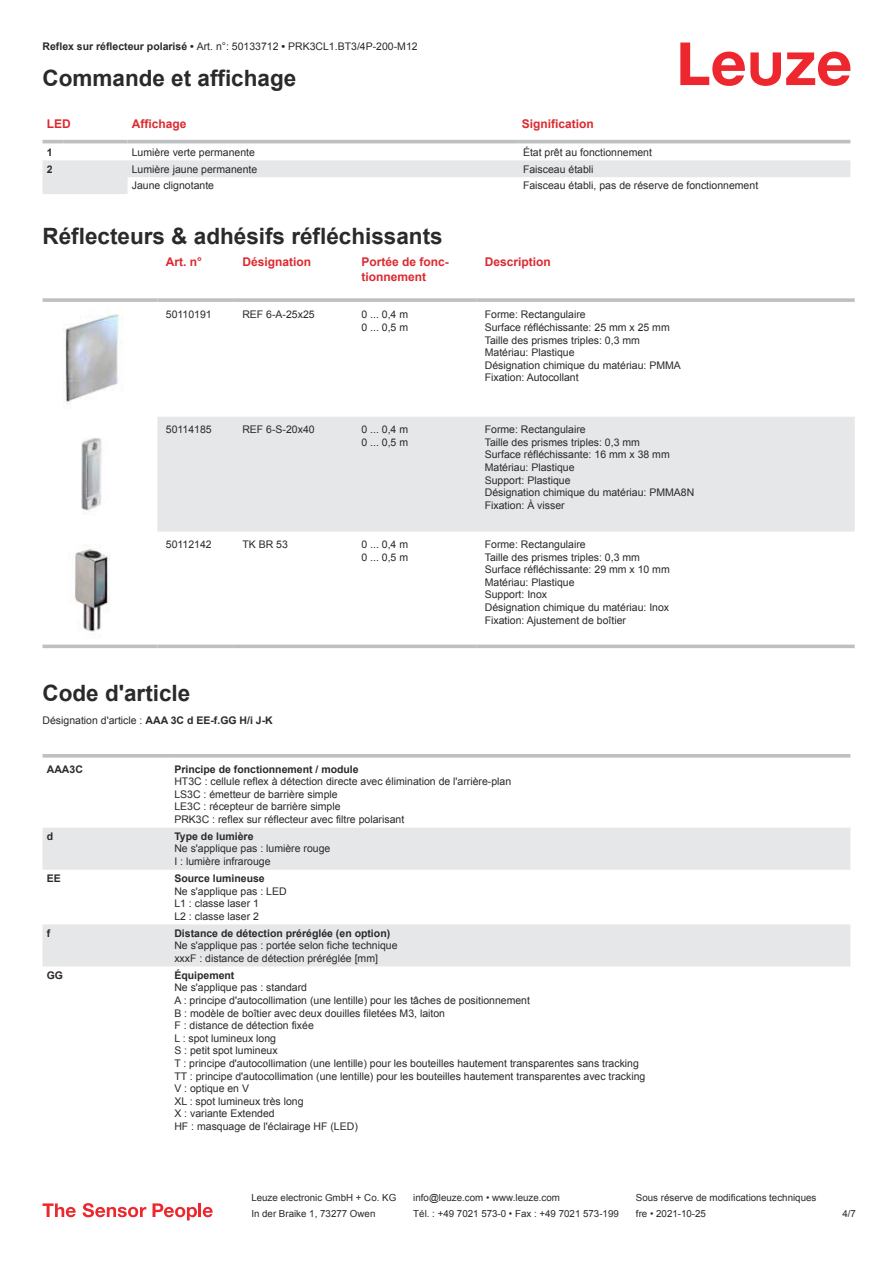
<style>
.page{position:relative;width:893px;height:1263px;background:#fff}
.page>*{position:absolute;margin:0;border:0;box-sizing:border-box;transform-origin:0 0}
.t1{font:700 22.5px "Arial";color:#2b292a}
.t2{font:700 12px/14.4px "Arial";color:#db2a30}
.t3{font:10.5px/12.6px "Arial";color:#2b292a}
.t4{font:700 10.5px "Arial";color:#2b292a}
.t5{font:9.75px "Arial";color:#2b292a}
.s1{font-weight:700}
</style>
<div class="page">
<svg style="left:680px;top:43px;width:170px;height:43px"></svg>
<svg style="left:43px;top:143px;width:807px;height:1px"></svg>
<svg style="left:43px;top:160px;width:807px;height:34px"></svg>
<hr style="left:43px;top:140px;width:21px;height:3px;background:#bdbfc1">
<hr style="left:64px;top:140px;width:64px;height:3px;background:#bdbfc1">
<hr style="left:128px;top:140px;width:391px;height:3px;background:#bdbfc1">
<hr style="left:519px;top:140px;width:331px;height:3px;background:#bdbfc1">
<svg style="left:43px;top:531px;width:811px;height:118px"></svg>
<div style="left:157px;top:417px;width:698px;height:114px;background:#e6e7e9"></div>
<svg style="left:43px;top:298px;width:114px;height:4px"></svg>
<svg style="left:157px;top:298px;width:77px;height:4px"></svg>
<svg style="left:234px;top:298px;width:119px;height:4px"></svg>
<svg style="left:353px;top:298px;width:123px;height:4px"></svg>
<svg style="left:476px;top:298px;width:379px;height:4px;fill:#c3c5c7"></svg>
<svg style="left:43px;top:644px;width:114px;height:4px"></svg>
<svg style="left:157px;top:644px;width:77px;height:4px"></svg>
<svg style="left:234px;top:644px;width:119px;height:4px"></svg>
<svg style="left:353px;top:644px;width:123px;height:4px"></svg>
<svg style="left:476px;top:644px;width:379px;height:4px;fill:#bdbfc1"></svg>
<img style="left:65px;top:313px;width:58px;height:89px">
<img style="left:81px;top:438px;width:21px;height:76px">
<img style="left:59px;top:536px;width:65px;height:106px">
<svg style="left:43px;top:828px;width:807px;height:138px;fill:#e6e7e9"></svg>
<svg style="left:43px;top:754px;width:127px;height:4px"></svg>
<svg style="left:170px;top:754px;width:680px;height:4px;fill:#c0c2c3"></svg>
<svg style="left:43px;top:1203px;width:33px;height:14px"></svg>
<svg style="left:83px;top:1203px;width:63px;height:14px"></svg>
<svg style="left:153px;top:1203px;width:44px;height:17px"></svg>
<hr style="left:198px;top:1203px;width:3px;height:14px;background:#ed272d">
<svg style="left:203px;top:1207px;width:10px;height:10px"></svg>
<p class="t3" style="left:43px;top:41px;width:377px"><span class="s1">Reflex sur réflecteur polarisé •</span> Art. n°: 50133712 <span class="s1">•</span> PRK3CL1.BT3/4P-200-M12</p>
<h1 class="t1" style="left:43px;top:70px;width:255px">Commande et affichage</h1>
<p class="t2" style="left:47px;top:117px;width:25px">LED</p>
<p class="t2" style="left:132px;top:117px;width:56px">Affichage</p>
<p class="t2" style="left:522px;top:117px;width:74px">Signification</p>
<p class="t4" style="left:47px;top:148px;width:7px">1</p>
<p class="t3" style="left:132px;top:147px;width:125px">Lumière verte permanente</p>
<p class="t3" style="left:523px;top:147px;width:130px">État prêt au fonctionnement</p>
<p class="t4" style="left:47px;top:165px;width:7px">2</p>
<p class="t3" style="left:132px;top:163px;width:127px">Lumière jaune permanente</p>
<p class="t3" style="left:523px;top:163px;width:72px">Faisceau établi</p>
<p class="t3" style="left:132px;top:180px;width:84px">Jaune clignotante</p>
<p class="t3" style="left:523px;top:180px;width:237px">Faisceau établi, pas de réserve de fonctionnement</p>
<h1 class="t1" style="left:43px;top:228px;width:402px">Réflecteurs &amp; adhésifs réfléchissants</h1>
<p class="t2" style="left:166px;top:256px;width:38px">Art. n°</p>
<p class="t2" style="left:242px;top:256px;width:70px">Désignation</p>
<p class="t2" style="left:361px;top:256px;width:89px">Portée de fonc&shy;tionnement</p>
<p class="t2" style="left:485px;top:256px;width:68px">Description</p>
<p class="t3" style="left:166px;top:309px;width:47px">50110191</p>
<p class="t3" style="left:242px;top:309px;width:74px">REF 6-A-25x25</p>
<p class="t3" style="left:361px;top:309px;width:48px">0 ... 0,4 m<br>0 ... 0,5 m</p>
<p class="t3" style="left:485px;top:309px;width:198px">Forme: Rectangulaire<br>Surface réfléchissante: 25 mm x 25 mm<br>Taille des prismes triples: 0,3 mm<br>Matériau: Plastique<br>Désignation chimique du matériau: PMMA<br>Fixation: Autocollant</p>
<p class="t3" style="left:166px;top:424px;width:47px">50114185</p>
<p class="t3" style="left:242px;top:424px;width:74px">REF 6-S-20x40</p>
<p class="t3" style="left:361px;top:424px;width:48px">0 ... 0,4 m<br>0 ... 0,5 m</p>
<p class="t3" style="left:485px;top:424px;width:211px">Forme: Rectangulaire<br>Taille des prismes triples: 0,3 mm<br>Surface réfléchissante: 16 mm x 38 mm<br>Matériau: Plastique<br>Support: Plastique<br>Désignation chimique du matériau: PMMA8N<br>Fixation: À visser</p>
<p class="t3" style="left:166px;top:539px;width:47px">50112142</p>
<p class="t3" style="left:242px;top:539px;width:47px">TK BR 53</p>
<p class="t3" style="left:361px;top:539px;width:48px">0 ... 0,4 m<br>0 ... 0,5 m</p>
<p class="t3" style="left:485px;top:539px;width:186px">Forme: Rectangulaire<br>Taille des prismes triples: 0,3 mm<br>Surface réfléchissante: 29 mm x 10 mm<br>Matériau: Plastique<br>Support: Inox<br>Désignation chimique du matériau: Inox<br>Fixation: Ajustement de boîtier</p>
<h1 class="t1" style="left:43px;top:685px;width:149px">Code d'article</h1>
<p class="t3" style="left:43px;top:715px;width:232px">Désignation d'article : <span class="s1">AAA 3C d EE-f.GG H/i J-K</span></p>
<p class="t4" style="left:47px;top:765px;width:38px">AAA3C</p>
<p class="t4" style="left:174px;top:765px;width:186px">Principe de fonctionnement / module</p>
<p class="t3" style="left:174px;top:776px;width:338px">HT3C : cellule reflex à détection directe avec élimination de l'arrière-plan LS3C : émetteur de barrière simple<br>LE3C : récepteur de barrière simple<br>PRK3C : reflex sur réflecteur avec filtre polarisant</p>
<p class="t4" style="left:47px;top:832px;width:8px">d</p>
<p class="t4" style="left:174px;top:832px;width:81px">Type de lumière</p>
<p class="t3" style="left:174px;top:843px;width:158px">Ne s'applique pas : lumière rouge<br>I : lumière infrarouge</p>
<p class="t4" style="left:47px;top:874px;width:16px">EE</p>
<p class="t4" style="left:174px;top:874px;width:92px">Source lumineuse</p>
<p class="t3" style="left:174px;top:885px;width:114px">Ne s'applique pas : LED<br>L1 : classe laser 1<br>L2 : classe laser 2</p>
<p class="t4" style="left:47px;top:929px;width:5px">f</p>
<p class="t4" style="left:174px;top:929px;width:217px">Distance de détection préréglée (en option)</p>
<p class="t3" style="left:174px;top:940px;width:225px">Ne s'applique pas : portée selon fiche technique xxxF : distance de détection préréglée [mm]</p>
<p class="t4" style="left:47px;top:971px;width:18px">GG</p>
<p class="t4" style="left:174px;top:971px;width:62px">Équipement</p>
<p class="t3" style="left:174px;top:982px;width:473px">Ne s'applique pas : standard<br>A : principe d'autocollimation (une lentille) pour les tâches de positionnement<br>B : modèle de boîtier avec deux douilles filetées M3, laiton<br>F : distance de détection fixée<br>L : spot lumineux long<br>S : petit spot lumineux<br>T : principe d'autocollimation (une lentille) pour les bouteilles hautement transparentes sans tracking TT : principe d'autocollimation (une lentille) pour les bouteilles hautement transparentes avec tracking V : optique en V<br>XL : spot lumineux très long<br>X : variante Extended<br>HF : masquage de l'éclairage HF (LED)</p>
<p class="t5" style="left:251px;top:1194px;width:146px">Leuze electronic GmbH + Co. KG</p>
<p class="t5" style="left:413px;top:1194px;width:148px">info@leuze.com • www.leuze.com</p>
<p class="t5" style="left:636px;top:1194px;width:182px">Sous réserve de modifications techniques</p>
<p class="t5" style="left:251px;top:1210px;width:126px">In der Braike 1, 73277 Owen</p>
<p class="t5" style="left:413px;top:1210px;width:207px">Tél. : +49 7021 573-0 • Fax : +49 7021 573-199</p>
<p class="t5" style="left:636px;top:1210px;width:72px">fre • 2021-10-25</p>
<p class="t5" style="left:842px;top:1210px;width:15px">4 /7</p>
</div>
